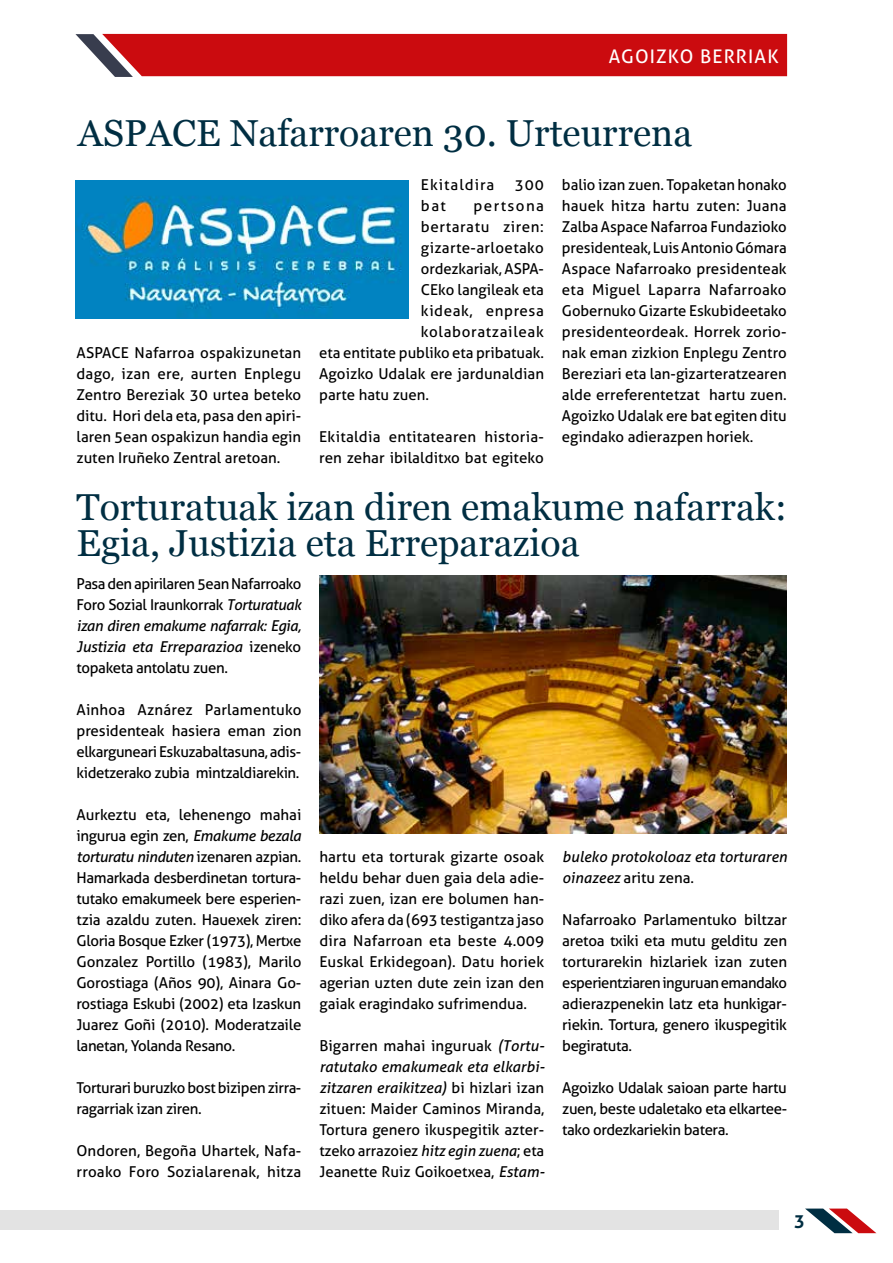
<style>
.page{position:relative;width:893px;height:1263px;background:#fff}
.page>*{position:absolute;margin:0;border:0;box-sizing:border-box;transform-origin:0 0}
.t1{font:37.5px/36px "Georgia";color:#002e42}
.t2{font:18.75px "Aller";letter-spacing:.06em;color:#fff}
.t3{font:700 18px "Aller";color:#002e42}
.t4{font:15px/21px "Aller";letter-spacing:-.005em;color:#000;text-align:justify}
.t5{font:15px/21px "Aller";letter-spacing:.02em;color:#000}
.t6{font:15px/21px "Aller";letter-spacing:-.025em;color:#000}
.t7{font:italic 15px/21px "Aller";color:#000}
.t8{font:15px "Aller";letter-spacing:.025em;color:#000}
.t9{font:15px "Aller";letter-spacing:.04em;color:#000}
.t10{font:15px "Aller";letter-spacing:.035em;color:#000}
.t11{font:15px "Aller";letter-spacing:.095em;color:#000}
.s1{font-style:italic}
.s2{font-style:normal}
</style>
<div class="page">
<div style="left:0;top:1211px;width:778px;height:19px;background:#e3e3e3"></div>
<svg style="left:805px;top:1208px;width:71px;height:25px"></svg>
<svg style="left:75px;top:34px;width:712px;height:43px;background:#ca1a1e"></svg>
<img style="left:319px;top:575px;width:468px;height:258px">
<img style="left:75px;top:181px;width:333px;height:138px">
<p class="t2" style="left:609px;top:45px;width:104px">agoizko berr</p>
<p class="t2" style="left:748px;top:45px;width:32px">iak</p>
<h1 class="t1" style="left:78px;top:116px;width:616px">ASPACE Nafarroaren 30. Urteurrena</h1>
<p class="t4" style="left:77px;top:342px;width:226px">ASPACE Nafarroa ospakizunetan dago, izan ere, aurten Enplegu Zentro Bereziak 30 urtea beteko ditu. Hori dela eta, pasa den apiri&shy;laren 5ean ospakizun handia egin zuten I ruñeko Zentral aretoan.</p>
<p class="t4" style="left:421px;top:174px;width:75px">Ekitaldira</p>
<p class="t4" style="left:515px;top:174px;width:31px">300</p>
<p class="t4" style="left:421px;top:195px;width:27px">bat</p>
<p class="t11" style="left:473px;top:197px;width:72px">pertsona</p>
<p class="t9" style="left:421px;top:218px;width:124px">bertaratu ziren:</p>
<p class="t8" style="left:421px;top:239px;width:124px">gizarte-arloetako</p>
<p class="t4" style="left:421px;top:258px;width:124px">ordezkariak, ASPA-</p>
<p class="t4" style="left:421px;top:279px;width:124px">CEko langileak eta</p>
<p class="t10" style="left:421px;top:302px;width:124px">kideak, enpresa</p>
<p class="t4" style="left:421px;top:321px;width:124px">kolaboratzaileak</p>
<p class="t4" style="left:319px;top:342px;width:226px">eta entitate publiko eta pribatuak.</p>
<p class="t4" style="left:319px;top:363px;width:226px">Agoizko Udalak ere jardunaldian</p>
<p class="t4" style="left:319px;top:384px;width:111px">parte hatu zuen.</p>
<p class="t5" style="left:319px;top:426px;width:226px">Ekitaldia entitatearen historia&shy;ren zehar ibilalditxo bat egiteko</p>
<p class="t4" style="left:562px;top:174px;width:226px">balio izan zuen. Topaketan honako hauek hitza hartu zuten: Juana Zalba Aspace Nafarroa Fundazioko presidenteak, Luis Antonio Gómara Aspace Nafarroako presidenteak eta Miguel Laparra Nafarroako Gobernuko Gizarte Eskubideetako presidenteordeak. Horrek zorio&shy;nak eman zizkion Enplegu Zentro Bereziari eta lan-gizarteratzearen alde erreferentetzat hartu zuen.<br>Agoizko U dalak ere bat egiten ditu egindako adierazpen horiek.</p>
<h1 class="t1" style="left:77px;top:490px;width:712px">Torturatuak izan diren emakume nafarrak:<br>Egia, Justizia eta Erreparazioa</h1>
<p class="t4" style="left:77px;top:573px;width:226px">Pasa den apirilaren 5ean Nafarroako Foro Sozial I raunkorrak <span class="s1">Torturatuak izan diren emakume nafarrak: Egia, Justizia eta Erreparazioa</span> izeneko topaketa antolatu zuen.</p>
<p class="t4" style="left:77px;top:699px;width:226px">Ainhoa Aznárez Parlamentuko presidenteak hasiera eman zion elkarguneari Eskuzabaltasuna, adis&shy;kidetzerako zubia mintzaldiarekin.</p>
<p class="t4" style="left:77px;top:804px;width:226px">Aurkeztu eta, lehenengo mahai ingurua egin zen, <span class="s1">Emakume bezala torturatu ninduten</span> izenaren azpian.<br>Hamarkada desberdinetan tortura&shy;tutako emakumeek bere esperien&shy;tzia azaldu zuten. Hauexek ziren:<br>Gloria Bosque Ezker (1973), Mertxe Gonzalez Portillo (1983), Marilo Gorostiaga (Años 90), Ainara Go&shy;rostiaga Eskubi (2002) eta Izaskun Juarez Goñi (2010). Moderatzaile lanetan, Yolanda Resano.</p>
<p class="t6" style="left:77px;top:1077px;width:226px">Torturari buruzko bost bizipen zirra&shy;ragarriak izan ziren.</p>
<p class="t4" style="left:77px;top:1140px;width:226px">Ondoren, Begoña U hartek, Nafa&shy;rroako Foro Sozialarenak, hitza</p>
<p class="t4" style="left:319px;top:846px;width:226px">hartu eta torturak gizarte osoak heldu behar duen gaia dela adie&shy;razi zuen, izan ere bolumen han&shy;diko afera da (693 testigantza jaso dira Nafarroan eta beste 4.009<br>Euskal Erkidegoan). Datu horiek agerian uzten dute zein izan den gaiak eragindako sufrimendua.</p>
<p class="t4" style="left:319px;top:1035px;width:227px">Bigarren mahai inguruak <span class="s1">(Tortu&shy;ratutako emakumeak eta elkarbi&shy;zitzaren eraikitzea)</span> bi hizlari izan zituen: Maider Caminos Miranda, Tortura genero ikuspegitik azter&shy;tzeko arrazoiez <span class="s1">hitz egin zuena</span>; eta Jeanette Ruiz Goikoetxea, <span class="s1">Estam-</span></p>
<p class="t7" style="left:562px;top:846px;width:226px">buleko protokoloaz eta torturaren oinazeez <span class="s2">aritu zena.</span></p>
<p class="t4" style="left:562px;top:909px;width:226px">Nafarroako Parlamentuko biltzar aretoa txiki eta mutu gelditu zen torturarekin hizlariek izan zuten esperientziaren inguruan emandako adierazpenekin latz eta hunkigar&shy;riekin. Tortura, genero ikuspegitik begiratuta.</p>
<p class="t4" style="left:562px;top:1077px;width:226px">Agoizko U dalak saioan parte hartu zuen, beste udaletako eta elkartee&shy;tako ordezkariekin batera.</p>
<p class="t3" style="left:794px;top:1209px;width:12px">3</p>
</div>
